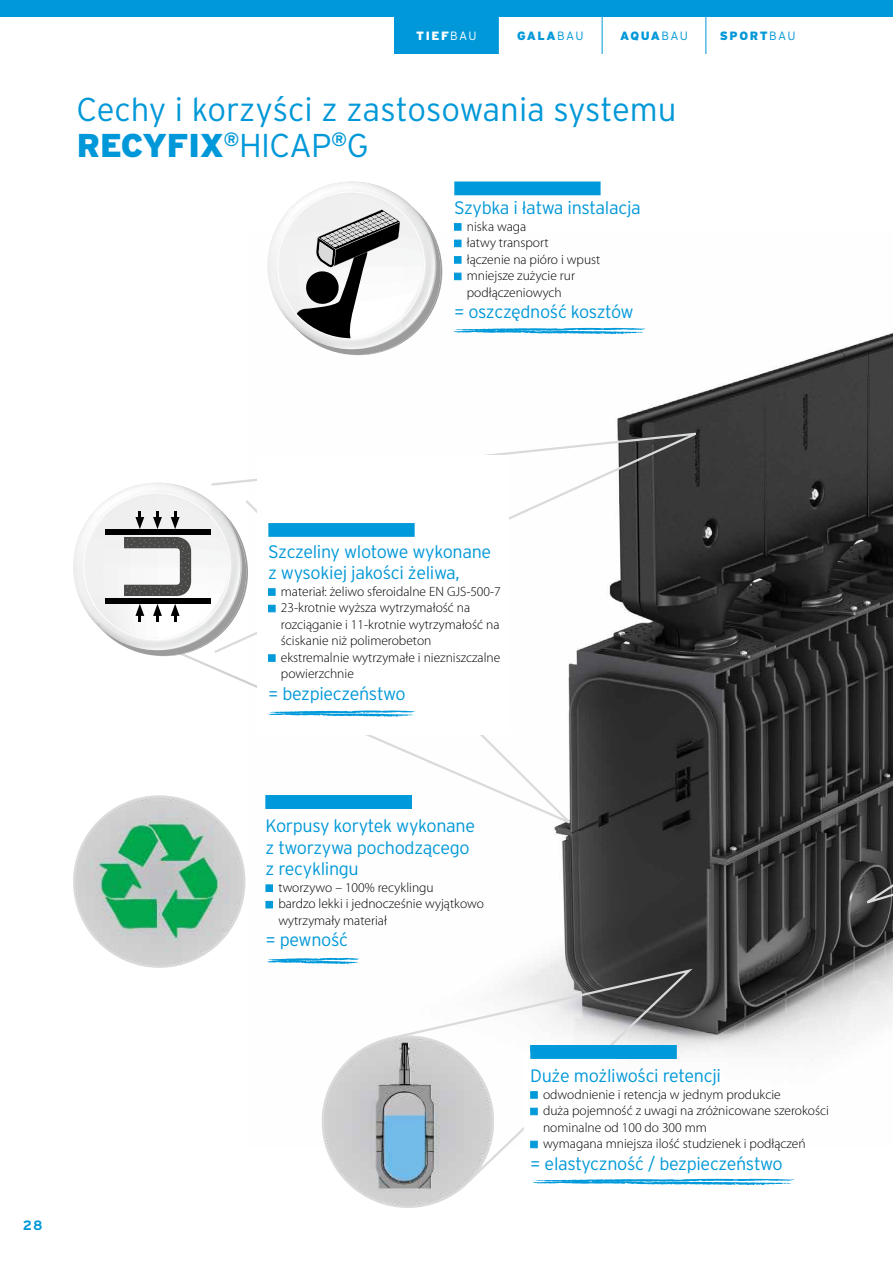
<style>
.page{position:relative;width:893px;height:1263px;background:#fff}
.page>*{position:absolute;margin:0;border:0;box-sizing:border-box;transform-origin:0 0}
.t1{font:300 33px/36px "Interstate Pl";color:#0098d8}
.t2{font:300 18px/21.6px "Interstate Pl";letter-spacing:-.02em;color:#0098d8}
.t3{font:300 13.5px/16.5px "Myriad Pro";color:#000}
.t4{font:700 13.5px "Interstate Pl";color:#0098d8}
.t5{font:900 12px "Interstate Pl";letter-spacing:.125em;color:#0098d8}
.t6{font:900 12px "Interstate Pl";color:#fff}
.s1{font-weight:300}
.s2{font-weight:900}
</style>
<div class="page">
<div style="left:0;top:0;width:893px;height:17px;background:#0098d8"></div>
<div style="left:395px;top:17px;width:103px;height:37px;background:#0098d8"></div>
<hr style="left:705px;top:17px;width:1px;height:37px;background:#0098d8">
<hr style="left:602px;top:17px;width:1px;height:37px;background:#0098d8">
<hr style="left:498px;top:17px;width:1px;height:37px;background:#0098d8">
<img style="left:265px;top:239px;width:628px;height:812px">
<svg style="left:163px;top:655px;width:416px;height:174px"></svg>
<svg style="left:853px;top:585px;width:40px;height:324px;background:#333"></svg>
<svg style="left:385px;top:967px;width:311px;height:182px"></svg>
<svg style="left:218px;top:430px;width:491px;height:225px"></svg>
<div style="left:454px;top:181px;width:147px;height:14px;background:#0099da"></div>
<div style="left:454px;top:223px;width:7px;height:8px;background:#0099da;border:1px solid #0099da"></div>
<div style="left:454px;top:240px;width:7px;height:7px;background:#0099da;border:1px solid #0099da"></div>
<div style="left:454px;top:256px;width:7px;height:8px;background:#0099da;border:1px solid #0099da"></div>
<div style="left:454px;top:273px;width:7px;height:7px;background:#0099da;border:1px solid #0099da"></div>
<svg style="left:267px;top:181px;width:175px;height:174px"></svg>
<svg style="left:453px;top:328px;width:193px;height:7px"></svg>
<svg style="left:73px;top:483px;width:175px;height:173px"></svg>
<div style="left:258px;top:455px;width:251px;height:280px;background:#fff"></div>
<div style="left:268px;top:588px;width:7px;height:8px;background:#0099da;border:1px solid #0099da"></div>
<div style="left:268px;top:605px;width:7px;height:7px;background:#0099da;border:1px solid #0099da"></div>
<div style="left:268px;top:654px;width:7px;height:8px;background:#0099da;border:1px solid #0099da"></div>
<div style="left:268px;top:523px;width:147px;height:14px;background:#0099da"></div>
<svg style="left:268px;top:710px;width:147px;height:7px"></svg>
<svg style="left:267px;top:958px;width:92px;height:7px"></svg>
<div style="left:266px;top:884px;width:7px;height:8px;background:#0099da;border:1px solid #0099da"></div>
<div style="left:266px;top:901px;width:7px;height:7px;background:#0099da"></div>
<div style="left:266px;top:795px;width:146px;height:14px;background:#0099da"></div>
<img style="left:74px;top:796px;width:170px;height:170px;border-radius:85px">
<svg style="left:312px;top:1023px;width:195px;height:185px"></svg>
<div style="left:524px;top:1052px;width:92px;height:93px;background:#fff"></div>
<svg style="left:532px;top:1178px;width:263px;height:8px"></svg>
<div style="left:530px;top:1091px;width:8px;height:7px;background:#0099da;border:1px solid #0099da"></div>
<div style="left:530px;top:1108px;width:8px;height:7px;background:#0099da;border:1px solid #0099da"></div>
<div style="left:530px;top:1141px;width:8px;height:7px;background:#0099da;border:1px solid #0099da"></div>
<div style="left:530px;top:1045px;width:147px;height:14px;background:#0099da"></div>
<p class="t6" style="left:416px;top:29px;width:62px">TIEF<span class="s1">BAU</span></p>
<p class="t5" style="left:517px;top:29px;width:68px">GALA<span class="s1">BAU</span></p>
<p class="t5" style="left:620px;top:29px;width:69px">AQUA<span class="s1">BAU</span></p>
<p class="t5" style="left:720px;top:29px;width:77px">SPORT<span class="s1">BAU</span></p>
<h1 class="t1" style="left:77px;top:91px;width:602px">Cechy i korzyści z zastosowania systemu<br><span class="s2">RECYFIX</span><sup>®</sup>HICAP<sup>®</sup>G</h1>
<h2 class="t2" style="left:454px;top:197px;width:188px">Szybka i łatwa instalacja</h2>
<p class="t3" style="left:467px;top:218px;width:135px">niska waga<br>łatwy transport<br>łączenie na pióro i wpust mniejsze zużycie rur podłączeniowych</p>
<h2 class="t2" style="left:454px;top:301px;width:181px">= oszczędność kosztów</h2>
<p class="t4" style="left:23px;top:1218px;width:21px">28</p>
<h2 class="t2" style="left:268px;top:540px;width:225px">Szczeliny wlotowe wykonane z wysokiej jakości żeliwa,</h2>
<p class="t3" style="left:281px;top:583px;width:221px">materiał: żeliwo sferoidalne EN GJS-500-7<br>23-krotnie wyższa wytrzymałość na rozciąganie i 11-krotnie wytrzymałość na ściskanie niż polimerobeton ekstremalnie wytrzymałe i niezniszczalne powierzchnie</p>
<h2 class="t2" style="left:268px;top:682px;width:139px">= bezpieczeństwo</h2>
<h2 class="t2" style="left:266px;top:815px;width:211px">Korpusy korytek wykonane z tworzywa pochodzącego z recyklingu</h2>
<p class="t3" style="left:278px;top:879px;width:207px">tworzywo – 100% recyklingu<br>bardzo lekki i jednocześnie wyjątkowo wytrzymały materiał</p>
<h2 class="t2" style="left:266px;top:929px;width:84px">= pewność</h2>
<h2 class="t2" style="left:530px;top:1065px;width:192px">Duże możliwości retencji</h2>
<p class="t3" style="left:543px;top:1086px;width:287px">odwodnienie i retencja w jednym produkcie<br>duża pojemność z uwagi na zróżnicowane szerokości nominalne od 100 do 300 mm<br>wymagana mniejsza ilość studzienek i podłączeń</p>
<h2 class="t2" style="left:530px;top:1152px;width:254px">= elastyczność / bezpieczeństwo</h2>
</div>
